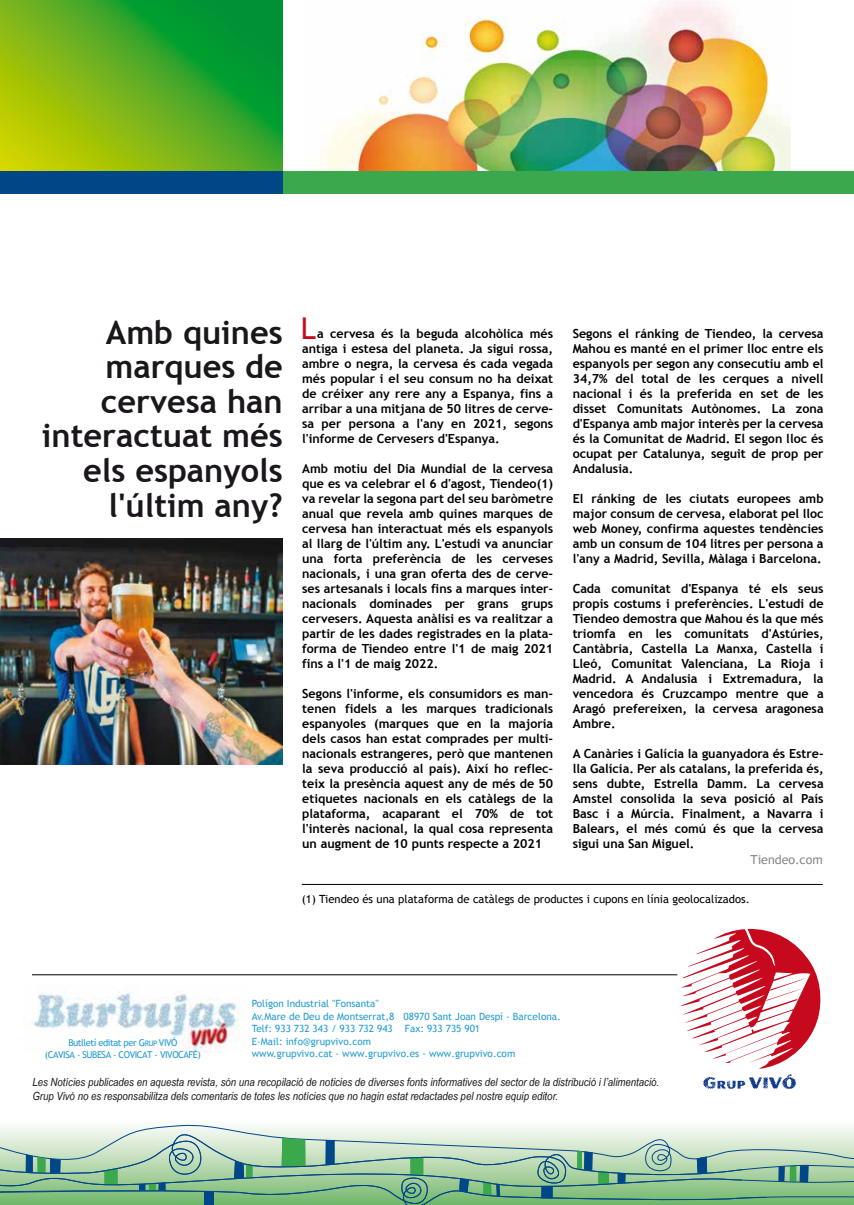
<style>
.page{position:relative;width:854px;height:1205px;background:#fff}
.page>*{position:absolute;margin:0;border:0;box-sizing:border-box;transform-origin:0 0}
.t1{font:700 32.5px/34.6px "Trebuchet MS";color:#1a161b;text-align:right}
.t2{font:30px "Trebuchet MS";color:#c6091d}
.t3{font:700 12.5px/15px "Trebuchet MS";color:#000;text-align:justify}
.t4{font:12.5px "Trebuchet MS";letter-spacing:-.005em;color:#88888a}
.t5{font:italic 11.25px/13.5px "Arial Narrow";color:#1a161b;scale:1.04 1}
.t6{font:11.25px "Trebuchet MS";color:#000}
.t7{font:10px/12.5px "Trebuchet MS";color:#239cd3}
.t8{font:9.38px/11.9px "Trebuchet MS";letter-spacing:-.045em;color:#239cd3;text-align:center}
.s1{font-size:7.5px}
</style>
<div class="page">
<svg style="left:0;top:0;width:283px;height:172px;background:#5aad20"></svg>
<img style="left:307px;top:0;width:484px;height:172px">
<img style="left:23px;top:991px;width:217px;height:61px">
<svg style="left:680px;top:928px;width:141px;height:161px"></svg>
<hr style="left:32px;top:974px;width:645px;height:1px;background:#000">
<div style="left:0;top:172px;width:284px;height:22px;background:#004787"></div>
<div style="left:284px;top:172px;width:570px;height:22px;background:#3ca84e"></div>
<hr style="left:302px;top:884px;width:521px;height:1px;background:#000">
<img style="left:0;top:539px;width:283px;height:225px">
<svg style="left:743px;top:1126px;width:111px;height:11px"></svg>
<svg style="left:0;top:1124px;width:743px;height:13px"></svg>
<svg style="left:0;top:1137px;width:854px;height:68px;background:#97c3a1"></svg>
<h1 class="t1" style="left:42px;top:315px;width:243px">Amb quines marques de cervesa han interactuat més els espanyols l'últim any?</h1>
<h2 class="t2" style="left:301px;top:311px;width:17px">L</h2>
<p class="t3" style="left:302px;top:326px;width:252px;text-indent:15px">a cervesa és la beguda alcohòlica més antiga i estesa del planeta. Ja sigui rossa, ambre o negra, la cervesa és cada vegada més popular i el seu consum no ha deixat de créixer any rere any a Espanya, fins a arribar a una mitjana de 50 litres de cerve&shy;sa per persona a l'any en 2021, segons l'informe de Cervesers d'Espanya.</p>
<p class="t3" style="left:302px;top:461px;width:252px">Amb motiu del Dia Mundial de la cervesa que es va celebrar el 6 d'agost, Tiendeo(1) va revelar la segona part del seu baròmetre anual que revela amb quines marques de cervesa han interactuat més els espanyols al llarg de l'últim any. L'estudi va anunciar una forta preferència de les cerveses nacionals, i una gran oferta des de cerve&shy;ses artesanals i locals fins a marques inter&shy;nacionals dominades per grans grups cervesers. Aquesta anàlisi es va realitzar a partir de les dades registrades en la plata&shy;forma de Tiendeo entre l'1 de maig 2021 fins a l'1 de maig 2022.</p>
<p class="t3" style="left:302px;top:686px;width:252px">Segons l'informe, els consumidors es man&shy;tenen fidels a les marques tradicionals espanyoles (marques que en la majoria dels casos han estat comprades per multi&shy;nacionals estrangeres, però que mantenen la seva producció al país). Així ho reflec&shy;teix la presència aquest any de més de 50 etiquetes nacionals en els catàlegs de la plataforma, acaparant el 70% de tot l'interès nacional, la qual cosa representa un augment de 10 punts respecte a 2021</p>
<p class="t3" style="left:573px;top:326px;width:252px">Segons el ránking de Tiendeo, la cervesa Mahou es manté en el primer lloc entre els espanyols per segon any consecutiu amb el 34,7% del total de les cerques a nivell nacional i és la preferida en set de les disset Comunitats Autònomes. La zona d'Espanya amb major interès per la cervesa és la Comunitat de Madrid. El segon lloc és ocupat per Catalunya, seguit de prop per Andalusia.</p>
<p class="t3" style="left:573px;top:491px;width:252px">El ránking de les ciutats europees amb major consum de cervesa, elaborat pel lloc web Money, confirma aquestes tendències amb un consum de 104 litres per persona a l'any a Madrid, Sevilla, Màlaga i Barcelona.</p>
<p class="t3" style="left:573px;top:581px;width:252px">Cada comunitat d'Espanya té els seus propis costums i preferències. L'estudi de Tiendeo demostra que Mahou és la que més triomfa en les comunitats d'Astúries, Cantàbria, Castella La Manxa, Castella i Lleó, Comunitat Valenciana, La Rioja i Madrid. A Andalusia i Extremadura, la vencedora és Cruzcampo mentre que a Aragó prefereixen, la cervesa aragonesa Ambre.</p>
<p class="t3" style="left:573px;top:746px;width:252px">A Canàries i Galícia la guanyadora és Estre&shy;lla Galícia. Per als catalans, la preferida és, sens dubte, Estrella Damm. La cervesa Amstel consolida la seva posició al País Basc i a Múrcia. Finalment, a Navarra i Balears, el més comú és que la cervesa sigui una San Miguel.</p>
<p class="t4" style="left:751px;top:852px;width:74px">Tiendeo.com</p>
<p class="t6" style="left:302px;top:892px;width:450px">(1) Tiendeo és una plataforma de catàlegs de productes i cupons en línia geolocalizados.</p>
<p class="t8" style="left:45px;top:1037px;width:158px">Butlletí editat per G<span class="s1">RUP</span> VIVÓ<br>(CAVISA - SUBESA - COVICAT - VIVOCAFÈ)</p>
<p class="t7" style="left:252px;top:997px;width:310px">Polígon Industrial "Fonsanta"<br>Av.Mare de Deu de Montserrat,8 08970 Sant Joan Despí - Barcelona.<br>Telf: 933 732 343 / 933 732 943 Fax: 933 735 901<br>E-Mail: info@grupvivo.com<br>www.grupvivo.cat - www.grupvivo.es - www.grupvivo.com</p>
<p class="t5" style="left:32px;top:1075px;width:604px">Les Notícies publicades en aquesta revista, són una recopilació de noticies de diverses fonts informatives del sector de la distribució i l’alimentació.<br>Grup Vivó no es responsabilitza dels comentaris de totes les notícies que no hagin estat redactades pel nostre equip editor.</p>
</div>
